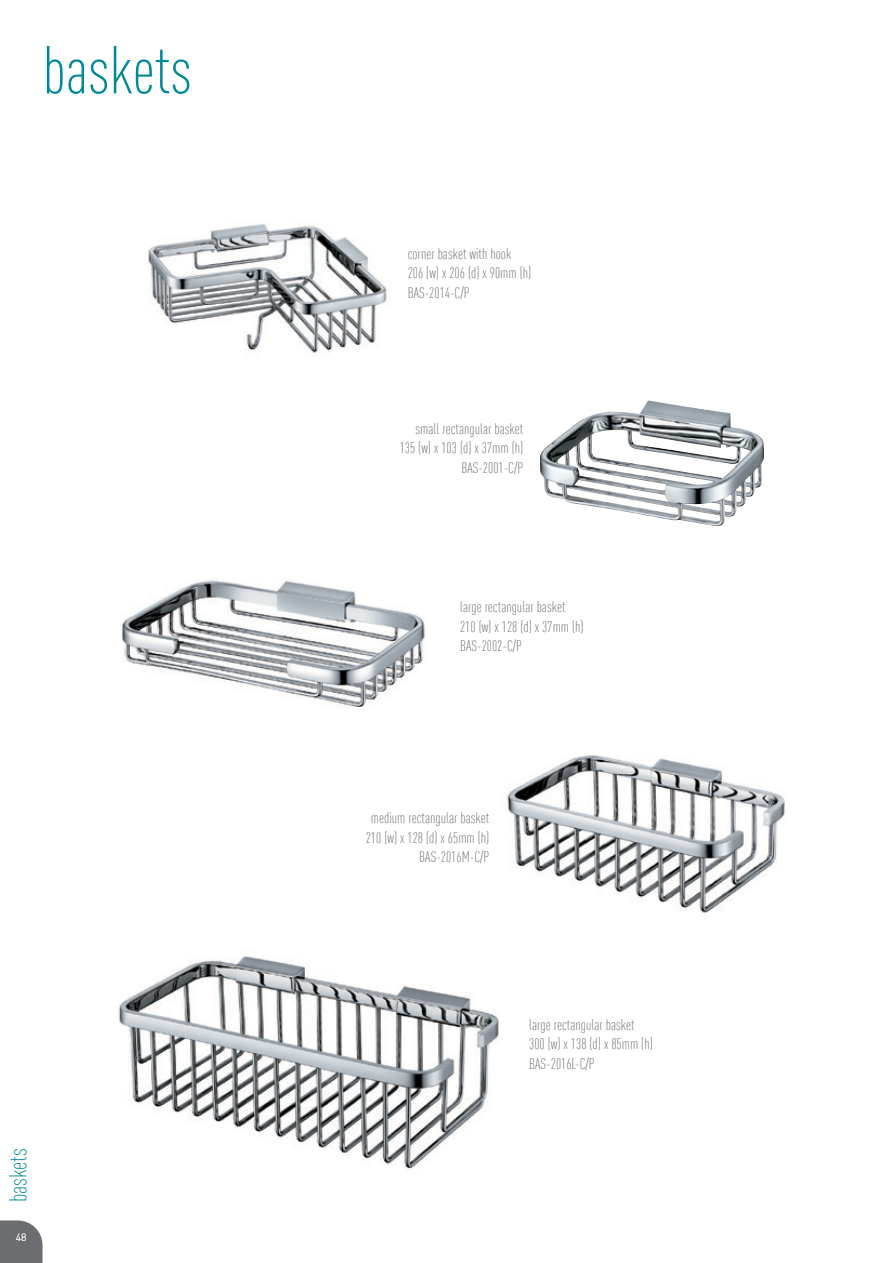
<style>
.page{position:relative;width:893px;height:1263px;background:#fff}
.page>*{position:absolute;margin:0;border:0;box-sizing:border-box;transform-origin:0 0}
.t1{font:300 condensed 66.6px "DIN Offc";color:#008a97}
.t2{font:300 condensed 24px "DIN Offc";color:#008a97}
.t3{font:300 condensed 15px/19.5px "DIN Offc";color:#6c6d70}
.t4{font:300 10.5px "DIN";color:#fff}
</style>
<div class="page">
<svg style="left:0;top:1220px;width:43px;height:43px"></svg>
<img style="left:507px;top:755px;width:278px;height:158px">
<img style="left:119px;top:956px;width:380px;height:214px">
<img style="left:122px;top:580px;width:303px;height:127px">
<img style="left:540px;top:400px;width:224px;height:126px">
<img style="left:148px;top:223px;width:239px;height:130px">
<h1 class="t1" style="left:43px;top:32px;width:151px">baskets</h1>
<h2 class="t2" style="left:4px;top:1202px;width:55px;rotate:-90deg">baskets</h2>
<p class="t4" style="left:16px;top:1231px;width:12px">48</p>
<p class="t3" style="left:408px;top:244px;width:125px">corner basket with hook<br>206 (w) x 206 (d) x 90mm (h)<br>BAS-2014-C/P</p>
<p class="t3" style="left:400px;top:419px;width:125px;text-align:right">small rectangular basket<br>135 (w) x 103 (d) x 37mm (h)<br>BAS-2001-C/P</p>
<p class="t3" style="left:460px;top:597px;width:125px">large rectangular basket<br>210 (w) x 128 (d) x 37mm (h)<br>BAS-2002-C/P</p>
<p class="t3" style="left:366px;top:808px;width:125px;text-align:right">medium rectangular basket<br>210 (w) x 128 (d) x 65mm (h)<br>BAS-2016M-C/P</p>
<p class="t3" style="left:529px;top:1015px;width:125px">large rectangular basket<br>300 (w) x 138 (d) x 85mm (h)<br>BAS-2016L-C/P</p>
</div>
